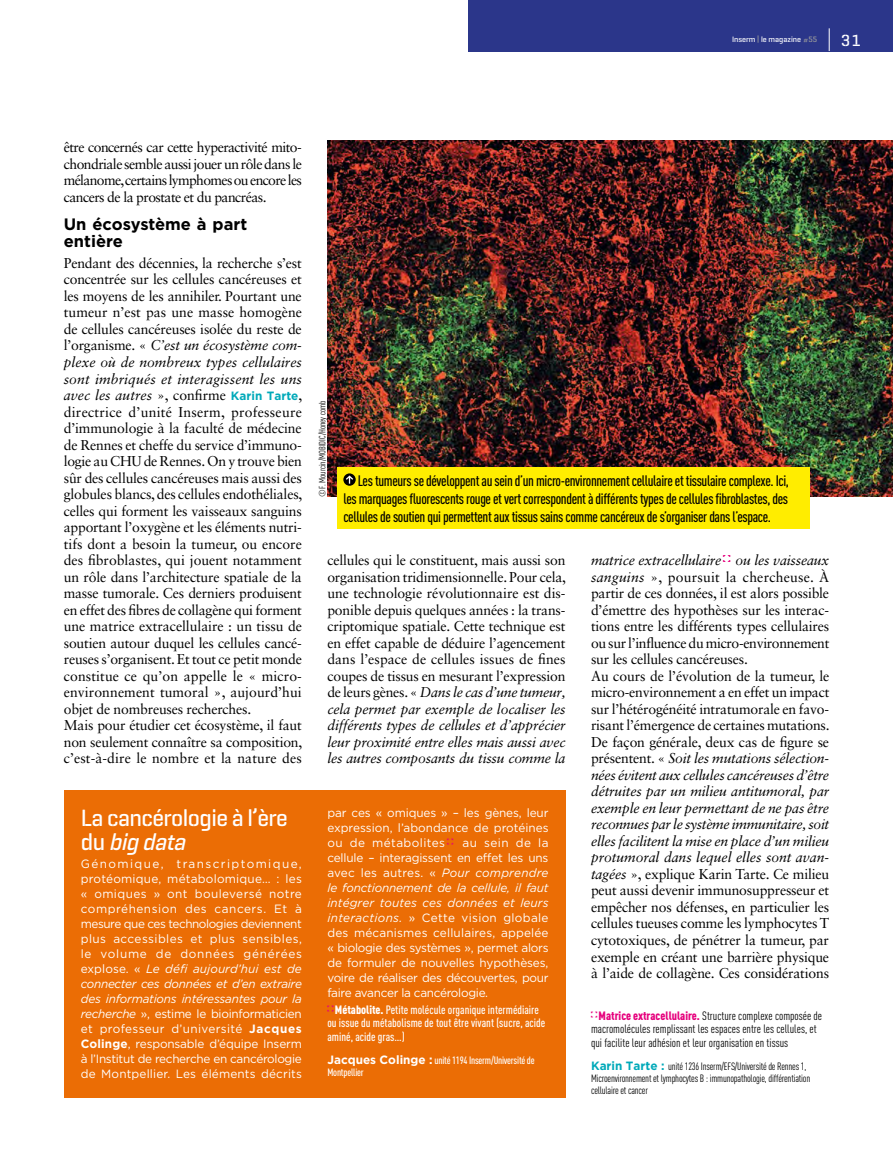
<style>
.page{position:relative;width:893px;height:1149px;background:#fff}
.page>*{position:absolute;margin:0;border:0;box-sizing:border-box;transform-origin:0 0}
.t1{font:500 24px/24px "Geogrotesque Stencil A";letter-spacing:-.025em;color:#fff}
.t2{font:700 16.5px/16.5px "Gotham";color:#000}
.t3{font:500 16.5px "Geogrotesque Stencil A";color:#fff}
.t4{font:500 condensed 15px/18px "DINOT";letter-spacing:-.025em;color:#000;text-align:justify}
.t5{font:14.25px/16.5px "Sabon LT Std";letter-spacing:-.015em;color:#000}
.t6{font:12px/15px "Gotham";letter-spacing:-.025em;color:#fff;text-align:justify}
.t7{font:condensed 12px/13.5px "DINOT";color:#000}
.t8{font:500 condensed 12px/13.5px "DINOT";color:#fff}
.t9{font:condensed 10.5px/12px "DINOT";letter-spacing:-.02em;color:#000}
.t10{font:500 condensed 10.5px/12px "DINOT";letter-spacing:-.02em;color:#fff}
.t11{font:condensed 9px "DINOT";color:#000}
.t12{font:500 7.95px "Geogrotesque Stencil A";color:#fff}
.s1{color:#9d9d9c}
.s2{font-style:italic}
.s3{font-family:"Gotham";font-weight:700;font-size:12px;color:#00a9b9}
.s4{font-weight:700}
.s5{color:#e6007d}
.s6{font-weight:900}
.s7{font-family:"Gotham";font-weight:700;font-stretch:normal;font-size:12px}
.s8{font-weight:900;color:#e6007d}
.s9{font-family:"Gotham";font-weight:700;font-stretch:normal;font-size:12px;color:#00a9b9}
</style>
<div class="page">
<div style="left:64px;top:790px;width:502px;height:307px;background:#eb6d05"></div>
<img style="left:327px;top:140px;width:566px;height:356px">
<div style="left:337px;top:467px;width:472px;height:61px;background:#ffed00"></div>
<svg style="left:343px;top:473px;width:13px;height:12px"></svg>
<svg style="left:346px;top:475px;width:7px;height:8px"></svg>
<div style="left:468px;top:0;width:425px;height:52px;background:#2b368a"></div>
<svg style="left:829px;top:28px;width:1px;height:23px"></svg>
<p class="t12" style="left:732px;top:34px;width:87px">Inserm <span class="s1">|</span> le magazine <span class="s1">#55</span></p>
<p class="t3" style="left:841px;top:30px;width:21px">31</p>
<p class="t5" style="left:64px;top:139px;width:240px;text-align:justify">être concernés car cette hyperactivité mito&shy;chondriale semble aussi jouer un rôle dans le mélanome, certains lymphomes ou encore les cancers de la prostate et du pancréas.</p>
<p class="t2" style="left:64px;top:216px;width:185px">Un écosystème à part entière</p>
<p class="t5" style="left:64px;top:254px;width:240px">Pendant des décennies, la recherche s’est concentrée sur les cellules cancéreuses et les moyens de les annihiler. Pourtant une tumeur n’est pas une masse homogène de cellules cancéreuses isolée du reste de l’organisme. « <span class="s2">C’est un écosystème com&shy;plexe où de nombreux types cellulaires sont imbriqués et interagissent les uns avec les autres</span> », confirme <span class="s3">Karin Tarte</span>, directrice d’unité Inserm, professeure d’immunologie à la faculté de médecine de Rennes et cheffe du service d’immuno&shy;logie au CHU de Rennes. On y trouve bien sûr des cellules cancéreuses mais aussi des globules blancs, des cellules endothéliales, celles qui forment les vaisseaux sanguins apportant l’oxygène et les éléments nutri&shy;tifs dont a besoin la tumeur, ou encore des fibroblastes, qui jouent notamment un rôle dans l’architecture spatiale de la masse tumorale. Ces derniers produisent en effet des fibres de collagène qui forment une matrice extracellulaire : un tissu de soutien autour duquel les cellules cancé&shy;reuses s’organisent. Et tout ce petit monde constitue ce qu’on appelle le « micro&shy;environnement tumoral », aujourd’hui objet de nombreuses recherches.<br>Mais pour étudier cet écosystème, il faut non seulement connaître sa composition, c’est-à-dire le nombre et la nature des</p>
<h1 class="t1" style="left:81px;top:804px;width:209px">La cancérologie à l’ère d u <span class="s2">bigdata</span></h1>
<p class="t6" style="left:81px;top:855px;width:223px">Génomique, transcriptomique, protéomique, métabolomique… : les « omiques » ont bouleversé notre compréhension des cancers. Et à mesure que ces technologies deviennent plus accessibles et plus sensibles, le volume de données générées explose. « <span class="s2">Le défi aujourd’hui est de connecter ces données et d’en extraire des informations intéressantes pour la recherche</span> », estime le bioinformaticien et professeur d’université <span class="s4">Jacques Colinge</span>, responsable d’équipe Inserm à l’Institut de recherche en cancérologie de Montpellier. Les éléments décrits</p>
<p class="t11" style="left:317px;top:496px;width:98px;rotate:-90deg">©F. Mourcin/MOBIDIC/Honey comb</p>
<p class="t4" style="left:343px;top:471px;width:447px;text-indent:14px">Les tumeurs se développent au sein d’un micro-environnement cellulaire et tissulaire complexe. Ici, les marquages fluorescents rouge et vert correspondent à différents types de cellules fibroblastes, des cellules de soutien qui permettent aux tissus sains comme cancéreux de s’organiser dans l’espace.</p>
<p class="t5" style="left:327px;top:551px;width:240px;text-align:justify">cellules qui le constituent, mais aussi son organisation tridimensionnelle. Pour cela, une technologie révolutionnaire est dis&shy;ponible depuis quelques années : la trans&shy;criptomique spatiale. Cette technique est en effet capable de déduire l’agencement dans l’espace de cellules issues de fines coupes de tissus en mesurant l’expression de leurs gènes. « <span class="s2">Dans le cas d’une tumeur, cela permet par exemple de localiser les différents types de cellules et d’apprécier leur proximité entre elles mais aussi avec les autres composants du tissu comme la</span></p>
<p class="t6" style="left:327px;top:804px;width:223px">par ces « omiques » – les gènes, leur expression, l’abondance de protéines ou de métabolites<span class="s5">✓</span> au sein de la cellule – interagissent en effet les uns avec les autres. « <span class="s2">Pour comprendre le fonctionnement de la cellule, il faut intégrer toutes ces données et leurs interactions.</span> » Cette vision globale des mécanismes cellulaires, appelée « biologie des systèmes », permet alors de formuler de nouvelles hypothèses, voire de réaliser des découvertes, pour faire avancer la cancérologie.</p>
<p class="t8" style="left:327px;top:1002px;width:219px"><span class="s5">✔</span><span class="s6">Métabolite.</span> Petite molécule organique intermédiaire ou issue du métabolisme de tout être vivant (sucre, acide aminé, acide gras…)</p>
<p class="t10" style="left:327px;top:1053px;width:209px"><span class="s7">Jacques Colinge :</span> unité 1194 Inserm/Université de<br>Montpellier</p>
<p class="t5" style="left:591px;top:551px;width:240px"><span class="s2">matrice extracellulaire</span><span class="s5">✓</span> <span class="s2">ou les vaisseaux sanguins</span> », poursuit la chercheuse. À partir de ces données, il est alors possible d’émettre des hypothèses sur les interac&shy;tions entre les différents types cellulaires ou sur l’influence du micro-environnement sur les cellules cancéreuses.<br>Au cours de l’évolution de la tumeur, le micro-environnement a en effet un impact sur l’hétérogénéité intratumorale en favo&shy;risant l’émergence de certaines mutations.<br>De façon générale, deux cas de figure se présentent. « <span class="s2">Soit les mutations sélection&shy;nées évitent aux cellules cancéreuses d’être détruites par un milieu antitumoral, par exemple en leur permettant de ne pas être reconnues par le système immunitaire, soit elles facilitent la mise en place d’un milieu protumoral dans lequel elles sont avan&shy;tagées</span> », explique Karin Tarte. Ce milieu peut aussi devenir immunosuppresseur et empêcher nos défenses, en particulier les cellules tueuses comme les lymphocytes T cytotoxiques, de pénétrer la tumeur, par exemple en créant une barrière physique à l’aide de collagène. Ces considérations</p>
<p class="t7" style="left:591px;top:1008px;width:232px"><span class="s5">✔</span><span class="s8">Matrice extracellulaire.</span> Structure complexe composée de macromolécules remplissant les espaces entre les cellules, et qui facilite leur adhésion et leur organisation en tissus</p>
<p class="t9" style="left:591px;top:1059px;width:221px"><span class="s9">Karin Tarte :</span> unité 1236 Inserm/EFS/Université de Rennes 1,<br>Microenvironnement et lymphocytes B : immunopathologie, différentiation cellulaire et cancer</p>
</div>
